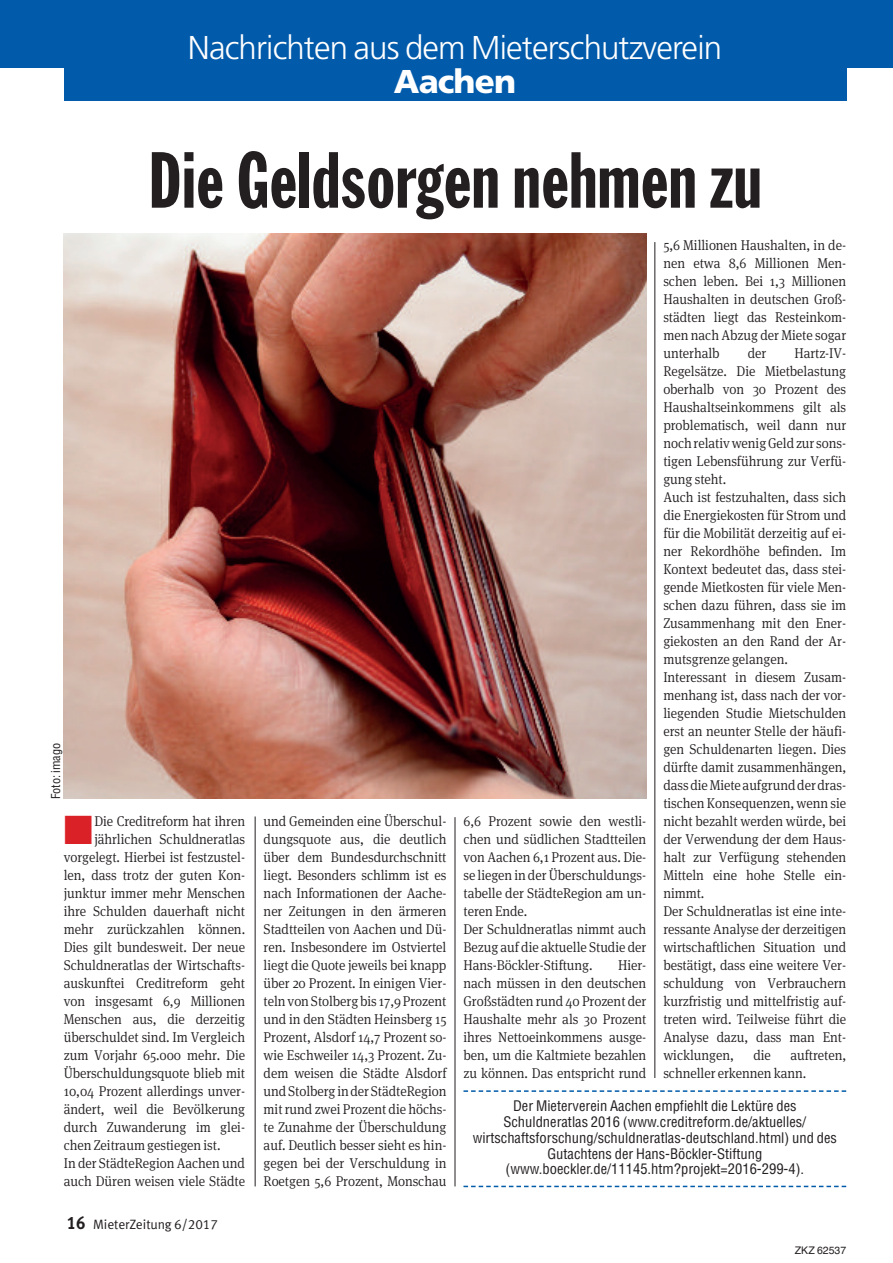
<style>
.page{position:relative;width:893px;height:1263px;background:#fff}
.page>*{position:absolute;margin:0;border:0;box-sizing:border-box;transform-origin:0 0}
.t1{font:78px "Franklin Gothic Extra Cond";letter-spacing:.01em;color:#231f20}
.t2{font:300 33px "Frutiger";letter-spacing:-.025em;color:#fff}
.t3{font:900 33px "Frutiger";letter-spacing:-.025em;color:#fff}
.t4{font:300 14.25px/18px "Meta Serif OT";letter-spacing:-.005em;color:#231f20;text-align:justify;scale:.94 1}
.t5{font:condensed 14.25px/15.8px "Helvetica";color:#231f20;text-align:center}
.t6{font:13.5px "VZ Meta LF";color:#231f20}
.t7{font:condensed 12px "Helvetica";color:#231f20}
.t8{font:10.5px "Helvetica";color:#231f20}
.s1{color:#db2128}
.s2{font-weight:700;font-size:18px}
</style>
<div class="page">
<div style="left:0;top:0;width:893px;height:67px;background:#015aaa"></div>
<hr style="left:255px;top:816px;width:1px;height:370px;background:#231f20">
<hr style="left:455px;top:817px;width:1px;height:369px;background:#231f20">
<hr style="left:655px;top:242px;width:1px;height:836px;background:#231f20">
<div style="left:64px;top:63px;width:782px;height:38px;background:#015aaa"></div>
<svg style="left:463px;top:1090px;width:383px;height:2px"></svg>
<svg style="left:463px;top:1186px;width:383px;height:1px"></svg>
<img style="left:64px;top:233px;width:582px;height:566px">
<h2 class="t2" style="left:188px;top:34px;width:536px">Nachrichten aus dem Mieterschutzverein</h2>
<h2 class="t3" style="left:394px;top:68px;width:124px">Aachen</h2>
<h1 class="t1" style="left:149px;top:152px;width:614px">Die Geldsorgen nehmen zu</h1>
<p class="t7" style="left:49px;top:799px;width:58px;rotate:-90deg">Foto: imago</p>
<p class="t4" style="left:64px;top:813px;width:194px"><span class="s1">■</span>Die Creditreform hat ihren</p>
<p class="t4" style="left:94px;top:831px;width:162px">jährlichen Schuldneratlas</p>
<p class="t4" style="left:64px;top:849px;width:194px">vorgelegt. Hierbei ist festzustel-</p>
<p class="t4" style="left:64px;top:867px;width:194px">len, dass trotz der guten Kon-</p>
<p class="t4" style="left:64px;top:885px;width:194px">junktur immer mehr Menschen</p>
<p class="t4" style="left:64px;top:903px;width:194px">ihre Schulden dauerhaft nicht</p>
<p class="t4" style="left:64px;top:921px;width:194px">mehr zurückzahlen können.</p>
<p class="t4" style="left:64px;top:939px;width:194px">Dies gilt bundesweit. Der neue</p>
<p class="t4" style="left:64px;top:957px;width:194px">Schuldneratlas der Wirtschafts-</p>
<p class="t4" style="left:64px;top:975px;width:194px">auskunftei Creditreform geht</p>
<p class="t4" style="left:64px;top:993px;width:194px">von insgesamt 6,9 Millionen</p>
<p class="t4" style="left:64px;top:1011px;width:194px">Menschen aus, die derzeitig</p>
<p class="t4" style="left:64px;top:1029px;width:194px">überschuldet sind. Im Vergleich</p>
<p class="t4" style="left:64px;top:1047px;width:194px">zum Vorjahr 65.000 mehr. Die</p>
<p class="t4" style="left:64px;top:1065px;width:194px">Überschuldungsquote blieb mit</p>
<p class="t4" style="left:64px;top:1083px;width:194px">10,04 Prozent allerdings unver-</p>
<p class="t4" style="left:64px;top:1101px;width:194px">ändert, weil die Bevölkerung</p>
<p class="t4" style="left:64px;top:1119px;width:194px">durch Zuwanderung im glei-</p>
<p class="t4" style="left:64px;top:1137px;width:168px">chen Zeitraum gestiegen ist.</p>
<p class="t4" style="left:64px;top:1155px;width:194px">In der StädteRegion Aachen und</p>
<p class="t4" style="left:64px;top:1173px;width:194px">auch Düren weisen viele Städte</p>
<p class="t6" style="left:67px;top:1216px;width:153px"><span class="s2">16</span> MieterZeitung 6/2017</p>
<p class="t4" style="left:663px;top:237px;width:196px">5,6 Millionen Haushalten, in de&shy;nen etwa 8,6 Millionen Men&shy;schen leben. Bei 1,3 Millionen Haushalten in deutschen Groß&shy;städten liegt das Resteinkom&shy;men nach Abzug der Miete sogar unterhalb</p>
<p class="t4" style="left:748px;top:345px;width:21px">der</p>
<p class="t4" style="left:663px;top:345px;width:196px;text-align:left;text-indent:131px">Hartz-IV-<br>Regelsätze. Die Mietbelastung oberhalb von 30 Prozent des<br>Haushaltseinkommens gilt als problematisch, weil dann nur nochrelativwenigGeldzur sons&shy;tigen Lebensführung zur Verfü&shy;gung steht.<br>Auch ist festzuhalten, dass sich die Energiekosten für Strom und für die Mobilität derzeitig auf ei&shy;ner Rekordhöhe befinden. Im<br>Kontext bedeutet das, dass stei&shy;gende Mietkosten für viele Men&shy;schen dazu führen, dass sie im<br>Zusammenhang mit den Ener&shy;giekosten an den Rand der Ar&shy;mutsgrenze gelangen.<br>Interessant in diesem Zusam&shy;menhang ist, dass nach der vor&shy;liegenden Studie Mietschulden erst an neunter Stelle der häufi&shy;gen Schuldenarten liegen. Dies dürfte damit zusammenhängen, dassdieMieteaufgrundderdras&shy;tischen Konsequenzen, wenn sie nicht bezahlt werden würde, bei der Verwendung der dem Haus&shy;halt zur Verfügung stehenden<br>Mitteln eine hohe Stelle ein&shy;nimmt.<br>Der Schuldneratlas ist eine inte&shy;ressante Analyse der derzeitigen wirtschaftlichen Situation und bestätigt, dass eine weitere Ver&shy;schuldung von Verbrauchern kurzfristig und mittelfristig auf&shy;treten wird. Teilweise führt die<br>Analyse dazu, dass man Ent&shy;wicklungen,</p>
<p class="t4" style="left:264px;top:813px;width:196px">und Gemeinden eine Überschul&shy;dungsquote aus, die deutlich über dem Bundesdurchschnitt liegt. Besonders schlimm ist es nach Informationen der Aache&shy;ner Zeitungen in den ärmeren Stadtteilen von Aachen und Dü&shy;ren. Insbesondere im Ostviertel liegt die Quote jeweils bei knapp über 20 Prozent. In einigen Vier&shy;telnvonStolberg bis 17,9 Prozent und in den Städten Heinsberg 15<br>Prozent, Alsdorf 14,7 Prozent so&shy;wie Eschweiler 14,3 Prozent. Zu&shy;dem weisen die Städte Alsdorf undStolberginderStädteRegion mit rund zwei Prozent die höchs&shy;te Zunahme der Überschuldung auf. Deutlich besser sieht es hin&shy;gegen bei der Verschuldung in Roetgen 5,6 Prozent, Monschau</p>
<p class="t4" style="left:463px;top:813px;width:196px;text-align:left">6,6 Prozent sowie den westli&shy;chen und südlichen Stadtteilen von Aachen 6,1 Prozent aus. Die&shy;se liegen in der Überschuldungs&shy;tabelle der StädteRegion am un&shy;teren Ende.<br>Der Schuldneratlas nimmt auch<br>Bezug auf die aktuelle Studie der<br>Hans-Böckler-Stiftung.</p>
<p class="t4" style="left:463px;top:957px;width:196px;text-indent:155px">Hier&shy;nach müssen in den deutschen Großstädten rund 40 Prozent der Haushalte mehr als 30 Prozent ihres Nettoeinkommens ausge&shy;ben, um die Kaltmiete bezahlen zu können. Das entspricht rund</p>
<p class="t4" style="left:663px;top:1047px;width:196px;text-indent:127px">auftreten, schneller erkennen kann.</p>
<p class="t4" style="left:753px;top:1047px;width:20px">die</p>
<p class="t5" style="left:473px;top:1098px;width:366px">Der Mieterverein Aachen empfiehlt die Lektüre des Schuldneratlas 2016 (www.creditreform.de/aktuelles/ wirtschaftsforschung/schuldneratlas-deutschland.html) und des Gutachtens der Hans-Böckler-Stiftung (www.boeckler.de/11145.htm?projekt=2016-299-4).</p>
<p class="t8" style="left:795px;top:1244px;width:53px">ZKZ 62537</p>
</div>
